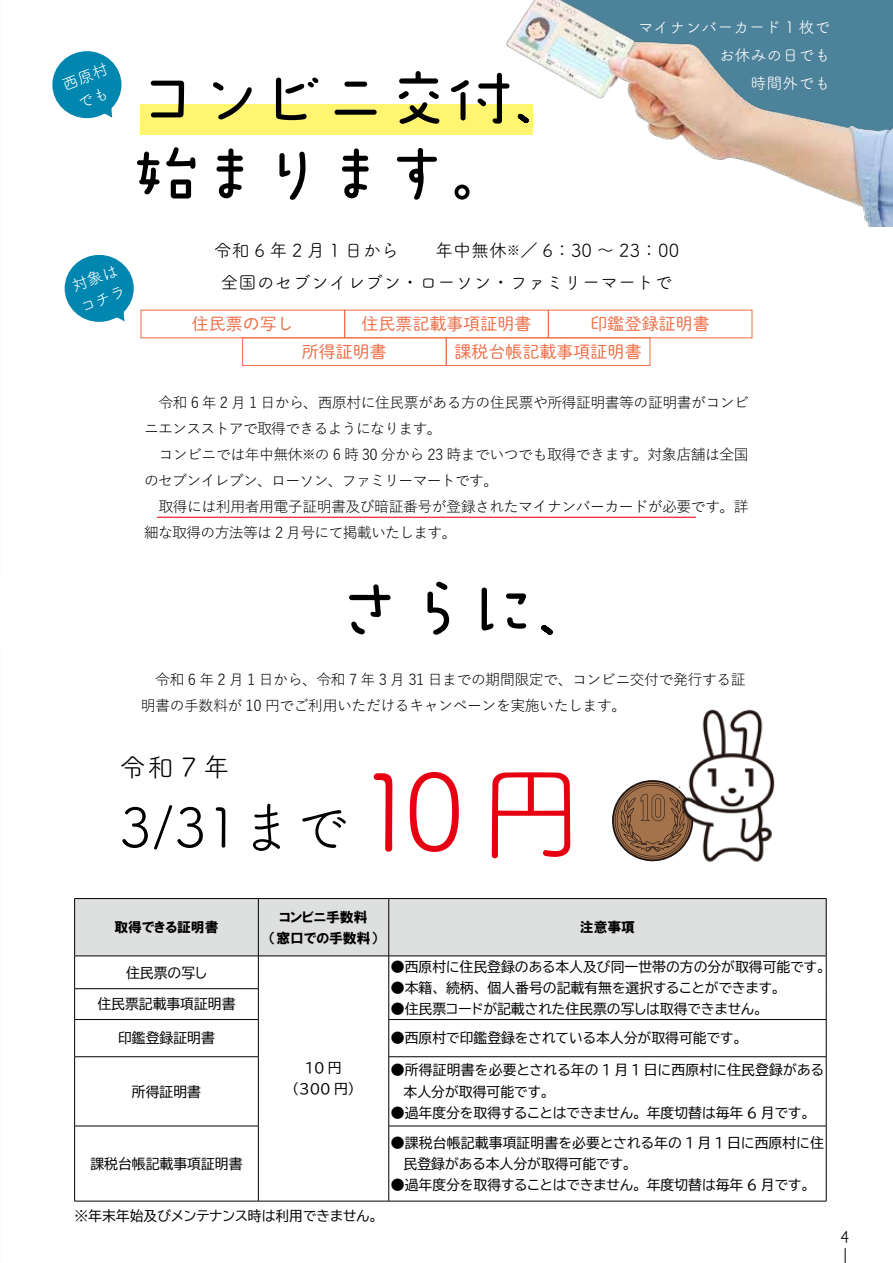
<style>
.page{position:relative;width:893px;height:1263px;background:#fff}
.page>*{position:absolute;margin:0;border:0;box-sizing:border-box;transform-origin:0 0}
.t1{font:107.4px "Tsuku A Rd Gothic Std R";color:#e60012}
.t2{font:65.85px "AB babywalk";color:#000}
.t3{font:62.7px "AB babywalk";color:#000}
.t4{font:55.35px "Tsuku A Rd Gothic Std R";color:#000}
.t5{font:26.55px "Tsuku A Rd Gothic Std R";color:#000}
.t6{font:18px/31.7px "Tsuku A Rd Gothic Std R";color:#000}
.t7{font:16.95px "DNP Shuei M Go Std L";color:#ed6d46}
.t8{font:15.9px/22.4px "Tsuku A Rd Gothic Std R";color:#fff;text-align:center}
.t9{font:15.9px "TA kotodama r";color:#000}
.t10{font:14.85px/26.1px "Yu Gothic";letter-spacing:-.035em;color:#000}
.t11{font:13.8px/21.3px "BIZ UDP Gothic";color:#000}
.t12{font:13.8px "HGP Soei Kakugothic UB";color:#000}
.t13{font:12.75px "Yu Gothic";color:#000}
.t14{font:12.75px "Tsuku A Rd Gothic Std R";color:#000}
</style>
<div class="page">
<svg style="left:845px;top:1248px;width:1px;height:15px"></svg>
<div style="left:75px;top:899px;width:751px;height:57px;background:#dedfdf"></div>
<hr style="left:74px;top:898px;width:184px;height:1px;background:#000">
<hr style="left:74px;top:899px;width:1px;height:57px;background:#000">
<hr style="left:258px;top:898px;width:131px;height:1px;background:#000">
<hr style="left:258px;top:899px;width:1px;height:57px;background:#000">
<hr style="left:389px;top:898px;width:437px;height:1px;background:#000">
<hr style="left:388px;top:899px;width:1px;height:57px;background:#000">
<hr style="left:826px;top:899px;width:1px;height:57px;background:#000">
<hr style="left:74px;top:956px;width:184px;height:1px;background:#000">
<hr style="left:74px;top:956px;width:1px;height:32px;background:#000">
<hr style="left:258px;top:956px;width:131px;height:1px;background:#000">
<hr style="left:258px;top:956px;width:1px;height:32px;background:#000">
<hr style="left:258px;top:1201px;width:131px;height:1px;background:#000">
<hr style="left:389px;top:956px;width:437px;height:1px;background:#000">
<hr style="left:388px;top:956px;width:1px;height:33px;background:#000">
<hr style="left:826px;top:956px;width:1px;height:33px;background:#000">
<hr style="left:388px;top:989px;width:1px;height:30px;background:#000">
<hr style="left:826px;top:989px;width:1px;height:30px;background:#000">
<hr style="left:74px;top:988px;width:185px;height:1px;background:#000">
<hr style="left:74px;top:989px;width:1px;height:30px;background:#000">
<hr style="left:258px;top:989px;width:1px;height:30px;background:#000">
<hr style="left:74px;top:1019px;width:185px;height:1px;background:#000">
<hr style="left:74px;top:1020px;width:1px;height:36px;background:#000">
<hr style="left:258px;top:1020px;width:1px;height:36px;background:#000">
<hr style="left:389px;top:1019px;width:437px;height:1px;background:#000">
<hr style="left:388px;top:1020px;width:1px;height:36px;background:#000">
<hr style="left:826px;top:1020px;width:1px;height:36px;background:#000">
<hr style="left:74px;top:1056px;width:185px;height:1px;background:#000">
<hr style="left:74px;top:1057px;width:1px;height:69px;background:#000">
<hr style="left:258px;top:1057px;width:1px;height:69px;background:#000">
<hr style="left:389px;top:1056px;width:437px;height:1px;background:#000">
<hr style="left:388px;top:1057px;width:1px;height:69px;background:#000">
<hr style="left:826px;top:1057px;width:1px;height:69px;background:#000">
<hr style="left:74px;top:1126px;width:185px;height:1px;background:#000">
<hr style="left:74px;top:1126px;width:1px;height:75px;background:#000">
<hr style="left:258px;top:1126px;width:1px;height:75px;background:#000">
<hr style="left:74px;top:1201px;width:184px;height:1px;background:#000">
<hr style="left:389px;top:1126px;width:437px;height:1px;background:#000">
<hr style="left:388px;top:1126px;width:1px;height:75px;background:#000">
<hr style="left:826px;top:1126px;width:1px;height:75px;background:#000">
<hr style="left:389px;top:1201px;width:437px;height:1px;background:#000">
<svg style="left:52px;top:51px;width:69px;height:67px"></svg>
<div style="left:141px;top:310px;width:204px;height:28px;border:1px solid #ed6d46"></div>
<div style="left:344px;top:310px;width:205px;height:28px;border:1px solid #ed6d46"></div>
<div style="left:548px;top:310px;width:204px;height:28px;border:1px solid #ed6d46"></div>
<div style="left:242px;top:338px;width:204px;height:28px;border:1px solid #ed6d46"></div>
<div style="left:446px;top:338px;width:204px;height:28px;border:1px solid #ed6d46"></div>
<svg style="left:612px;top:780px;width:67px;height:81px;background:#9a775d"></svg>
<img style="left:679px;top:709px;width:96px;height:154px">
<img style="left:512px;top:0;width:381px;height:34px">
<svg style="left:65px;top:255px;width:69px;height:67px"></svg>
<div style="left:141px;top:104px;width:392px;height:31px;background:#fff571"></div>
<img style="left:506px;top:34px;width:387px;height:193px">
<hr style="left:157px;top:517px;width:539px;height:1px;background:#e60012">
<p class="t8" style="left:59px;top:74px;width:49px;rotate:-21deg">西原村でも</p>
<p class="t8" style="left:638px;top:12px;width:194px;line-height:27.9px;text-align:right">マイナンバーカード 1 枚でお休みの日でも</p>
<h3 class="t3" style="left:136px;top:68px;width:441px">コンビニ交付、</h3>
<p class="t8" style="left:750px;top:71px;width:81px">時間外でも</p>
<h3 class="t3" style="left:136px;top:143px;width:378px">始まります。</h3>
<p class="t8" style="left:68px;top:275px;width:49px;text-align:left;rotate:-21deg">対象はコチラ</p>
<h3 class="t6" style="left:221px;top:233px;width:453px;text-indent:-7px">令和 6 年 2 月 1 日から　　年中無休<br>全国のセブンイレブン・ローソン・ファミリーマートで</h3>
<h3 class="t6" style="left:520px;top:233px;width:161px">／6：30~23：00</h3>
<p class="t14" style="left:507px;top:241px;width:14px">※</p>
<p class="t7" style="left:192px;top:312px;width:104px">住民票の写し</p>
<p class="t7" style="left:361px;top:312px;width:172px">住民票記載事項証明書</p>
<p class="t7" style="left:591px;top:312px;width:121px">印鑑登録証明書</p>
<p class="t7" style="left:302px;top:339px;width:87px">所得証明書</p>
<p class="t7" style="left:455px;top:339px;width:189px">課税台帳記載事項証明書</p>
<p class="t10" style="left:144px;top:387px;width:606px">　令和 6 年 2 月 1 日から、西原村に住民票がある方の住民票や所得証明書等の証明書がコンビ</p>
<p class="t10" style="left:144px;top:413px;width:299px">ニエンスストアで取得できるようになります。</p>
<p class="t10" style="left:315px;top:439px;width:436px">の 6 時 30 分から 23 時までいつでも取得できます。対象店舗は全国</p>
<p class="t10" style="left:144px;top:439px;width:606px">　コンビニでは年中無休<br>のセブンイレブン、ローソン、ファミリーマートです。<br>　取得には利用者用電子証明書及び暗証番号が登録されたマイナンバーカードが必要です。詳細な取得の方法等は 2 月号にて掲載いたします。</p>
<p class="t13" style="left:302px;top:443px;width:14px">※</p>
<h2 class="t2" style="left:338px;top:576px;width:265px">さらに、</h2>
<p class="t10" style="left:141px;top:664px;width:606px">　令和 6 年 2 月 1 日から、令和 7 年 3 月 31 日までの期間限定で、コンビニ交付で発行する証明書の手数料が 10 円でご利用いただけるキャンペーンを実施いたします。</p>
<h3 class="t5" style="left:120px;top:747px;width:111px">令和７年</h3>
<h3 class="t4" style="left:120px;top:785px;width:231px">3/31まで</h3>
<h1 class="t1" style="left:356px;top:731px;width:230px">10円</h1>
<p class="t12" style="left:280px;top:910px;width:89px">コンビニ手数料</p>
<p class="t12" style="left:114px;top:920px;width:106px">取得できる証明書</p>
<p class="t12" style="left:580px;top:920px;width:57px">注意事項</p>
<p class="t12" style="left:270px;top:931px;width:109px">（窓口での手数料）</p>
<p class="t11" style="left:126px;top:962px;width:82px">住民票の写し</p>
<p class="t11" style="left:391px;top:956px;width:436px">●西原村に住民登録のある本人及び同一世帯の方の分が取得可能です。</p>
<p class="t11" style="left:391px;top:977px;width:391px">●本籍、続柄、個人番号の記載有無を選択することができます。</p>
<p class="t11" style="left:391px;top:998px;width:373px">●住民票コードが記載された住民票の写しは取得できません。</p>
<p class="t11" style="left:97px;top:993px;width:140px">住民票記載事項証明書</p>
<p class="t11" style="left:118px;top:1027px;width:98px">印鑑登録証明書</p>
<p class="t11" style="left:132px;top:1081px;width:71px">所得証明書</p>
<p class="t11" style="left:90px;top:1153px;width:154px">課税台帳記載事項証明書</p>
<p class="t11" style="left:292px;top:1057px;width:64px;text-align:center">10円（300 円(</p>
<p class="t11" style="left:74px;top:1205px;width:305px">※年末年始及びメンテナンス時は利用できません。</p>
<p class="t11" style="left:391px;top:1027px;width:352px">●西原村で印鑑登録をされている本人分が取得可能です。</p>
<p class="t11" style="left:404px;top:1059px;width:422px;text-indent:-13px">●所得証明書を必要とされる年の 1 月 1 日に西原村に住民登録がある本人分が取得可能です。</p>
<p class="t11" style="left:391px;top:1102px;width:420px">●過年度分を取得することはできません。年度切替は毎年 6 月です。</p>
<p class="t11" style="left:404px;top:1131px;width:422px;text-indent:-13px">●課税台帳記載事項証明書を必要とされる年の 1 月 1 日に西原村に住民登録がある本人分が取得可能です。</p>
<p class="t11" style="left:391px;top:1174px;width:420px">●過年度分を取得することはできません。年度切替は毎年 6 月です。</p>
<p class="t9" style="left:840px;top:1227px;width:10px">4</p>
</div>
